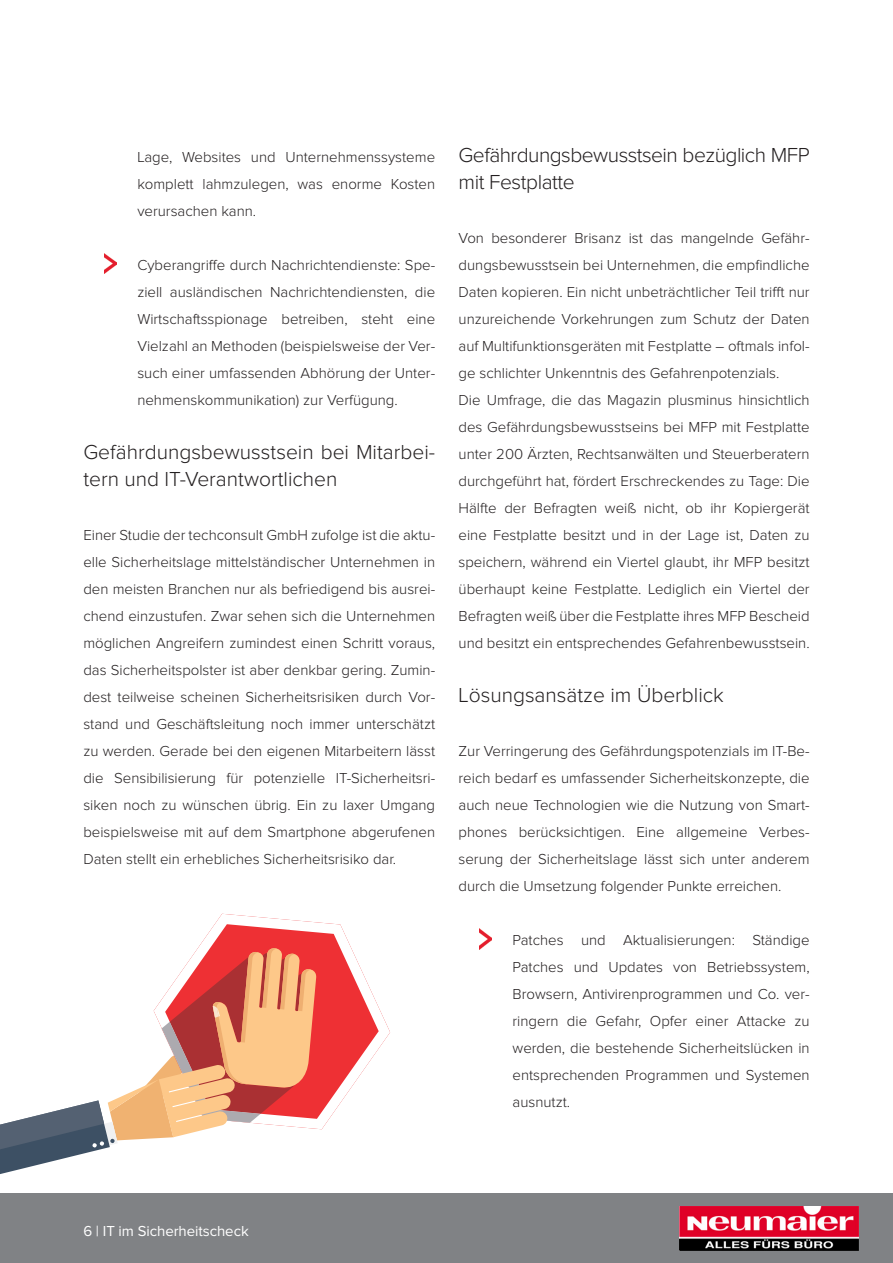
<style>
.page{position:relative;width:893px;height:1263px;background:#fff}
.page>*{position:absolute;margin:0;border:0;box-sizing:border-box;transform-origin:0 0}
.t1{font:300 21px/27px "Proxima Nova";color:#231f20}
.t2{font:300 21px/27px "Proxima Nova";letter-spacing:-.025em;color:#231f20}
.t3{font:300 15px/27px "Proxima Nova";color:#231f20;text-align:justify}
.t4{font:15px "Proxima Nova";letter-spacing:-.005em;color:#fff}
</style>
<div class="page">
<div style="left:1px;top:1193px;width:892px;height:70px;background:#808285"></div>
<img style="left:105px;top:253px;width:12px;height:21px">
<img style="left:480px;top:929px;width:12px;height:20px">
<svg style="left:200px;top:914px;width:190px;height:215px"></svg>
<svg style="left:0;top:945px;width:317px;height:229px"></svg>
<img style="left:680px;top:1207px;width:178px;height:43px">
<p class="t3" style="left:137px;top:144px;width:299px">Lage, Websites und Unternehmenssysteme komplett lahmzulegen, was enorme Kosten verursachen kann.</p>
<p class="t3" style="left:137px;top:252px;width:299px">Cyberangriffe durch Nachrichtendienste: Spe&shy;ziell ausländischen Nachrichtendiensten, die Wirtschaftsspionage betreiben, steht eine Vielzahl an Methoden (beispielsweise der Ver&shy;such einer umfassenden Abhörung der Unter&shy;nehmenskommunikation) zur Verfügung.</p>
<p class="t1" style="left:83px;top:439px;width:353px">Gefährdungsbewusstsein bei Mitarbei&shy;tern und IT-Verantwortlichen</p>
<p class="t3" style="left:83px;top:522px;width:353px">Einer Studie der techconsult GmbH zufolge ist die aktu&shy;elle Sicherheitslage mittelständischer Unternehmen in den meisten Branchen nur als befriedigend bis ausrei&shy;chend einzustufen. Zwar sehen sich die Unternehmen möglichen Angreifern zumindest einen Schritt voraus, das Sicherheitspolster ist aber denkbar gering. Zumin&shy;dest teilweise scheinen Sicherheitsrisiken durch Vor&shy;stand und Geschäftsleitung noch immer unterschätzt zu werden. Gerade bei den eigenen Mitarbeitern lässt die Sensibilisierung für potenzielle IT-Sicherheitsri&shy;siken noch zu wünschen übrig. Ein zu laxer Umgang beispielsweise mit auf dem Smartphone abgerufenen Daten stellt ein erhebliches Sicherheitsrisiko dar.</p>
<p class="t2" style="left:459px;top:142px;width:353px">Gefährdungsbewusstsein bezüglich MFP mit Festplatte</p>
<p class="t3" style="left:459px;top:225px;width:353px">Von besonderer Brisanz ist das mangelnde Gefähr&shy;dungsbewusstsein bei Unternehmen, die empfindliche Daten kopieren. Ein nicht unbeträchtlicher Teil trifft nur unzureichende Vorkehrungen zum Schutz der Daten auf Multifunktionsgeräten mit Festplatte – oftmals infol&shy;ge schlichter Unkenntnis des Gefahrenpotenzials.</p>
<p class="t3" style="left:459px;top:387px;width:353px">Die Umfrage, die das Magazin plusminus hinsichtlich des Gefährdungsbewusstseins bei MFP mit Festplatte unter 200 Ärzten, Rechtsanwälten und Steuerberatern durchgeführt hat, fördert Erschreckendes zu Tage: Die Hälfte der Befragten weiß nicht, ob ihr Kopiergerät eine Festplatte besitzt und in der Lage ist, Daten zu speichern, während ein Viertel glaubt, ihr MFP besitzt überhaupt keine Festplatte. Lediglich ein Viertel der Befragten weiß über die Festplatte ihres MFP Bescheid und besitzt ein entsprechendes Gefahrenbewusstsein.</p>
<p class="t1" style="left:459px;top:682px;width:267px">Lösungsansätze im Überblick</p>
<p class="t3" style="left:459px;top:738px;width:353px">Zur Verringerung des Gefährdungspotenzials im IT-Be&shy;reich bedarf es umfassender Sicherheitskonzepte, die auch neue Technologien wie die Nutzung von Smart&shy;phones berücksichtigen. Eine allgemeine Verbes&shy;serung der Sicherheitslage lässt sich unter anderem durch die Umsetzung folgender Punkte erreichen.</p>
<p class="t3" style="left:513px;top:927px;width:299px">Patches und Aktualisierungen: Ständige Patches und Updates von Betriebssystem, Browsern, Antivirenprogrammen und Co. ver&shy;ringern die Gefahr, Opfer einer Attacke zu werden, die bestehende Sicherheitslücken in entsprechenden Programmen und Systemen ausnutzt.</p>
<p class="t4" style="left:83px;top:1224px;width:167px">6 | IT im Sicherheitscheck</p>
</div>
